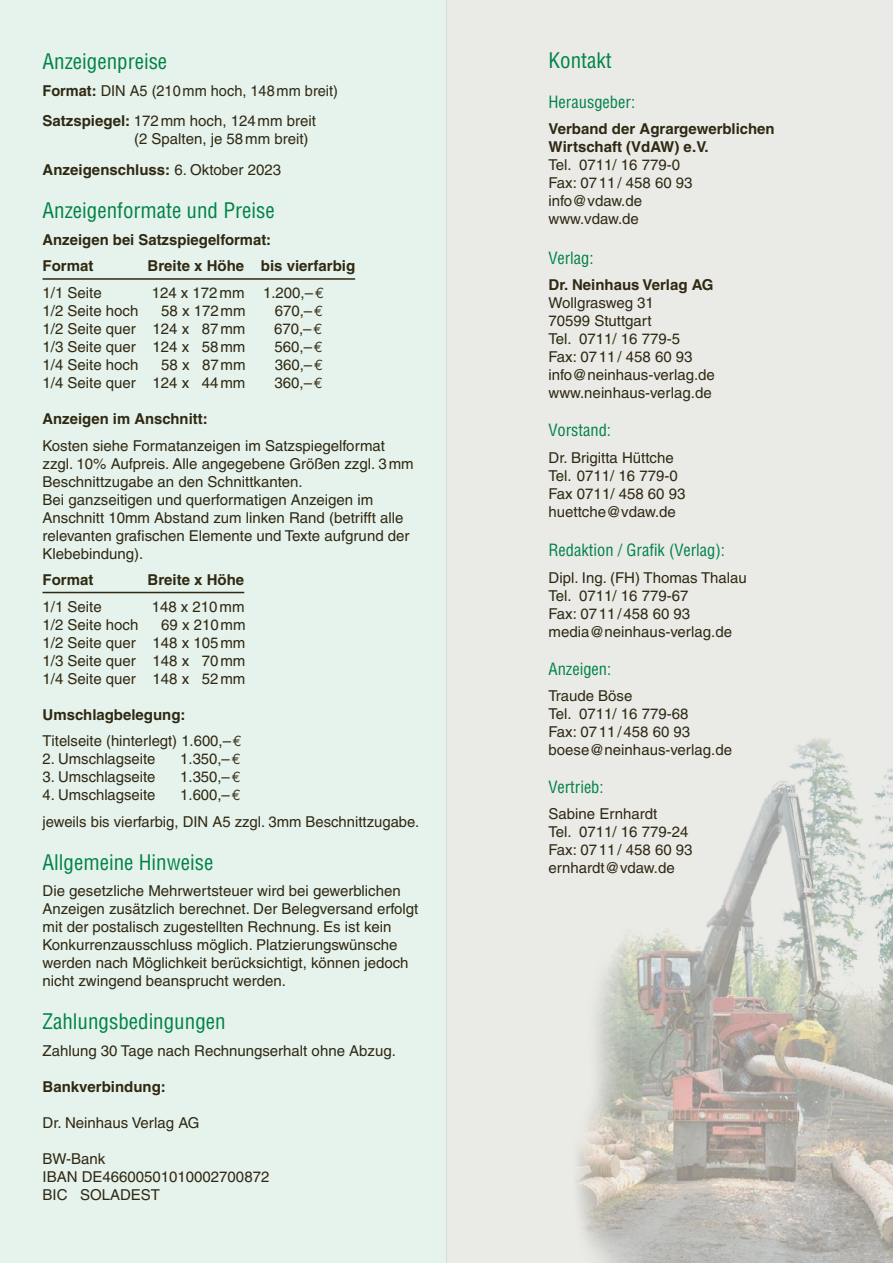
<style>
.page{position:relative;width:893px;height:1263px;background:#fff}
.page>*{position:absolute;margin:0;border:0;box-sizing:border-box;transform-origin:0 0}
.t1{font:condensed 21px "Helvetica";color:#008347}
.t2{font:condensed 16.5px "Helvetica";color:#008347}
.t3{font:15px/18px "Helvetica";color:#2f2912}
.t4{font:700 15px/26.5px "Helvetica";color:#2f2912}
.s1{font-weight:700}
.s2{font-family:"Euro Mono"}
</style>
<div class="page">
<div style="left:0;top:0;width:446px;height:1263px;background:#e6f2ec"></div>
<div style="left:446px;top:0;width:447px;height:1263px;background:#eaeae7"></div>
<hr style="left:43px;top:278px;width:312px;height:2px;background:#2f2912">
<hr style="left:43px;top:592px;width:201px;height:1px;background:#2f2912">
<img style="left:577px;top:738px;width:316px;height:525px">
<h1 class="t1" style="left:43px;top:48px;width:126px">Anzeigenpreise</h1>
<p class="t3" style="left:43px;top:75px;width:297px;line-height:30.8px"><span class="s1">Format:</span> DIN A5 (210mm hoch, 148mm breit)<br><span class="s1">Satzspiegel:</span> 172mm hoch, 124mm breit</p>
<p class="t3" style="left:43px;top:124px;width:267px;line-height:30.8px;text-indent:92px">(2 Spalten, je 58mm breit)<br><span class="s1">Anzeigenschluss:</span> 6. Oktober 2023</p>
<h1 class="t1" style="left:43px;top:198px;width:234px">Anzeigenformate und Preise</h1>
<p class="t4" style="left:43px;top:226px;width:230px">Anzeigen bei Satzspiegelformat:<br>Format</p>
<p class="t4" style="left:148px;top:253px;width:209px">Breite x Höhe bis vierfarbig</p>
<p class="t3" style="left:43px;top:284px;width:61px">1/1 Seite</p>
<p class="t3" style="left:152px;top:284px;width:174px">124 x 172mm 1.200,–<span class="s2">E</span></p>
<p class="t3" style="left:43px;top:302px;width:97px">1/2 Seite hoch</p>
<p class="t3" style="left:161px;top:302px;width:86px">58 x 172mm</p>
<p class="t3" style="left:275px;top:302px;width:50px">670,–<span class="s2">E</span></p>
<p class="t3" style="left:43px;top:320px;width:204px">1/2 Seite quer 124 x 87mm</p>
<p class="t3" style="left:274px;top:320px;width:50px">670,–<span class="s2">E</span></p>
<p class="t3" style="left:43px;top:338px;width:204px">1/3 Seite quer 124 x 58mm</p>
<p class="t3" style="left:275px;top:338px;width:50px">560,–<span class="s2">E</span></p>
<p class="t3" style="left:43px;top:356px;width:97px">1/4 Seite hoch</p>
<p class="t3" style="left:161px;top:356px;width:86px">58 x 87mm</p>
<p class="t3" style="left:275px;top:356px;width:50px">360,–<span class="s2">E</span></p>
<p class="t3" style="left:43px;top:374px;width:204px">1/4 Seite quer 124 x 44mm</p>
<p class="t3" style="left:275px;top:374px;width:50px">360,–<span class="s2">E</span></p>
<p class="t4" style="left:43px;top:405px;width:167px">Anzeigen im Anschnitt:</p>
<p class="t3" style="left:43px;top:436px;width:373px">Kosten siehe Formatanzeigen im Satzspiegelformat zzgl. 10% Aufpreis. Alle angegebene Größen zzgl. 3mm Beschnittzugabe an den Schnittkanten.<br>Bei ganzseitigen und querformatigen Anzeigen im Anschnitt 10mm Abstand zum linken Rand (betrifft alle relevanten grafischen Elemente und Texte aufgrund der Klebebindung).</p>
<p class="t4" style="left:43px;top:566px;width:52px">Format</p>
<p class="t4" style="left:148px;top:566px;width:98px">Breite x Höhe</p>
<p class="t3" style="left:43px;top:597px;width:61px">1/1 Seite</p>
<p class="t3" style="left:152px;top:597px;width:94px">148 x 210mm</p>
<p class="t3" style="left:43px;top:615px;width:97px">1/2 Seite hoch</p>
<p class="t3" style="left:43px;top:615px;width:205px;text-align:justify;text-indent:119px">69 x 210mm 1/2 Seite quer 148 x 105mm 1/3 Seite quer 148 x 70mm 1/4 Seite quer 148 x 52mm</p>
<p class="t3" style="left:43px;top:701px;width:201px;line-height:26.5px"><span class="s1">Umschlagbelegung:<br></span>Titelseite (hinterlegt) 1.600,–<span class="s2">E</span></p>
<p class="t3" style="left:43px;top:750px;width:114px">2. Umschlagseite</p>
<p class="t3" style="left:180px;top:750px;width:62px">1.350,–<span class="s2">E</span></p>
<p class="t3" style="left:43px;top:768px;width:114px">3. Umschlagseite</p>
<p class="t3" style="left:180px;top:768px;width:62px">1.350,–<span class="s2">E</span></p>
<p class="t3" style="left:43px;top:786px;width:114px">4. Umschlagseite</p>
<p class="t3" style="left:43px;top:781px;width:378px;line-height:26.5px;text-indent:138px">1.600,–<span class="s2">E<br></span>jeweils bis vierfarbig, DIN A5 zzgl. 3mm Beschnittzugabe.</p>
<h1 class="t1" style="left:43px;top:849px;width:172px">Allgemeine Hinweise</h1>
<p class="t3" style="left:43px;top:882px;width:377px">Die gesetzliche Mehrwertsteuer wird bei gewerblichen Anzeigen zusätzlich berechnet. Der Belegversand erfolgt mit der postalisch zugestellten Rechnung. Es ist kein Konkurrenzausschluss möglich. Platzierungswünsche werden nach Möglichkeit berücksichtigt, können jedoch nicht zwingend beansprucht werden.</p>
<h1 class="t1" style="left:43px;top:1009px;width:185px">Zahlungsbedingungen</h1>
<p class="t3" style="left:43px;top:1042px;width:355px">Zahlung 30 Tage nach Rechnungserhalt ohne Abzug.</p>
<p class="t4" style="left:43px;top:1073px;width:125px">Bankverbindung:</p>
<p class="t3" style="left:43px;top:1114px;width:159px">Dr. Neinhaus Verlag AG</p>
<p class="t3" style="left:43px;top:1150px;width:228px">BW-Bank<br>IBAN DE46600501010002700872<br>BIC SOLADEST</p>
<h1 class="t1" style="left:549px;top:47px;width:64px">Kontakt</h1>
<p class="t2" style="left:549px;top:91px;width:88px">Herausgeber:</p>
<p class="t4" style="left:549px;top:120px;width:228px;line-height:18px">Verband der Agrargewerblichen<br>Wirtschaft (VdAW) e.V.</p>
<p class="t3" style="left:549px;top:156px;width:146px">Tel. 0711/ 16 779-0<br>Fax: 0711/ 458 60 93 info@vdaw.de www.vdaw.de</p>
<p class="t2" style="left:549px;top:248px;width:47px">Verlag:</p>
<p class="t4" style="left:549px;top:272px;width:166px">Dr. Neinhaus Verlag AG</p>
<p class="t3" style="left:549px;top:294px;width:168px">Wollgrasweg 31<br>70599 Stuttgart<br>Tel. 0711/ 16 779-5<br>Fax: 0711/ 458 60 93 info@neinhaus-verlag.de www.neinhaus-verlag.de</p>
<p class="t2" style="left:549px;top:420px;width:64px">Vorstand:</p>
<p class="t3" style="left:549px;top:448px;width:138px">Dr. Brigitta Hüttche<br>Tel. 0711/ 16 779-0<br>Fax 0711/ 458 60 93 huettche@vdaw.de</p>
<p class="t2" style="left:549px;top:540px;width:178px">Redaktion / Grafik (Verlag):</p>
<p class="t3" style="left:549px;top:568px;width:200px">Dipl. Ing. (FH) Thomas Thalau<br>Tel. 0711/ 16 779-67<br>Fax: 0711/458 60 93 media@neinhaus-verlag.de</p>
<p class="t2" style="left:549px;top:658px;width:64px">Anzeigen:</p>
<p class="t3" style="left:549px;top:687px;width:185px">Traude Böse<br>Tel. 0711/ 16 779-68<br>Fax: 0711/458 60 93 boese@neinhaus-verlag.de</p>
<p class="t2" style="left:549px;top:777px;width:57px">Vertrieb:</p>
<p class="t3" style="left:549px;top:805px;width:146px">Sabine Ernhardt<br>Tel. 0711/ 16 779-24<br>Fax: 0711/ 458 60 93 ernhardt@vdaw.de</p>
</div>
